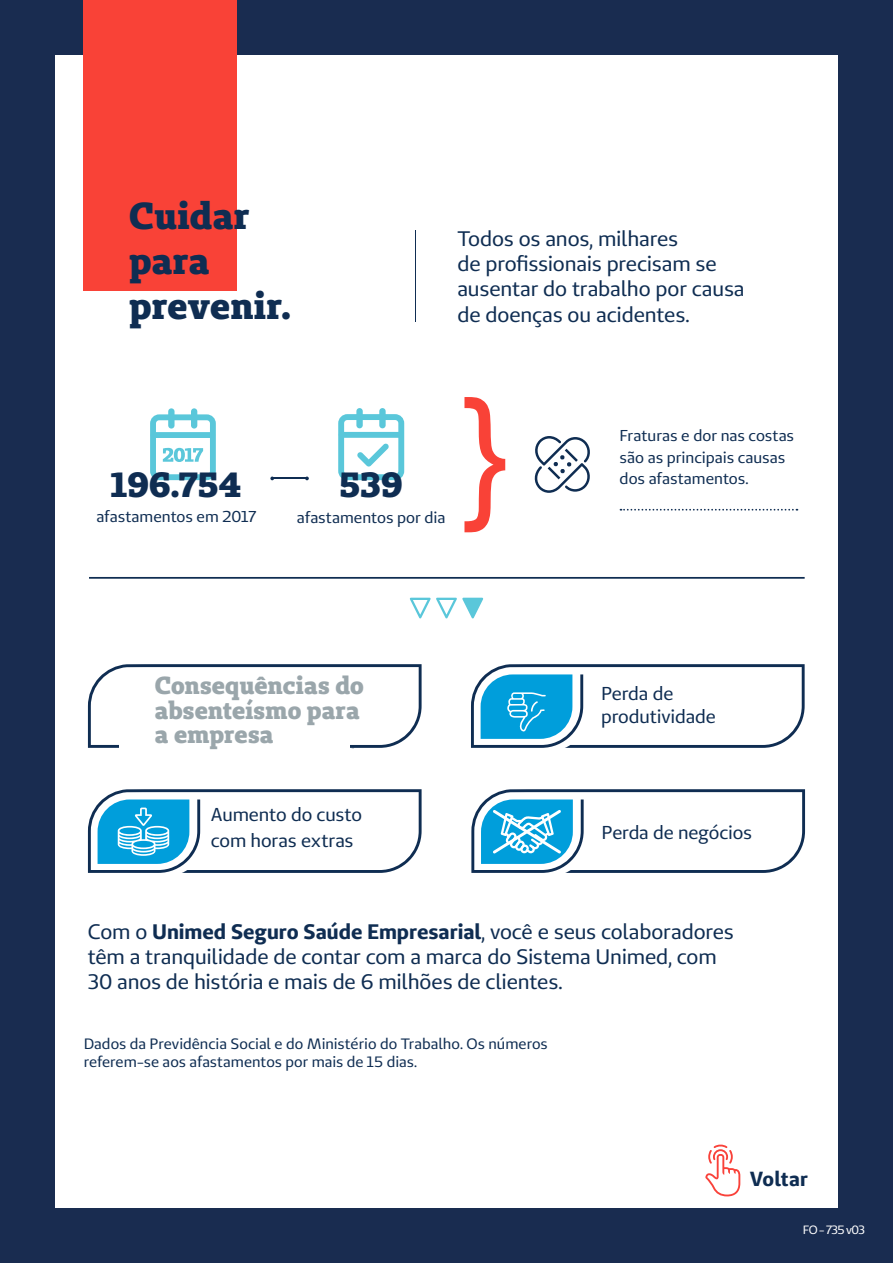
<style>
.page{position:relative;width:893px;height:1263px;background:#fff}
.page>*{position:absolute;margin:0;border:0;box-sizing:border-box;transform-origin:0 0}
.t1{font:144.15px "Arial";color:#f94237}
.t2{font:800 37.5px/45px "Unimed Slab";color:#0f2d52}
.t3{font:800 34.95px "Unimed Slab";letter-spacing:.01em;color:#0f2d52}
.t4{font:800 24.6px/24.6px "Unimed Slab";letter-spacing:.005em;color:#9aa6ab}
.t5{font:21px/25.2px "Unimed Sans";letter-spacing:-.005em;color:#0f2d52}
.t6{font:700 20.4px "Unimed Sans";letter-spacing:.005em;color:#0f2d52}
.t7{font:18.6px/22.6px "Unimed Sans";letter-spacing:-.005em;color:#0f2d52}
.t8{font:15.75px/21.6px "Unimed Sans";color:#0f2d52}
.t9{font:15px/18px "Unimed Sans";color:#0f2d52}
.t10{font:12px "Unimed Sans";letter-spacing:-.055em;color:#fff}
.s1{font-weight:700}
</style>
<div class="page">
<div style="left:0;top:0;width:893px;height:54px;background:#192c50"></div>
<div style="left:0;top:1209px;width:893px;height:54px;background:#192c50"></div>
<div style="left:0;top:0;width:54px;height:1263px;background:#192c50"></div>
<div style="left:839px;top:0;width:54px;height:1263px;background:#192c50"></div>
<div style="left:83px;top:0;width:153px;height:291px;background:#f94237"></div>
<svg style="left:410px;top:598px;width:73px;height:20px"></svg>
<div style="left:168px;top:408px;width:7px;height:21px;background:#5ac7da;border-radius:3px"></div>
<div style="left:191px;top:408px;width:6px;height:21px;background:#5ac7da;border-radius:3px"></div>
<svg style="left:150px;top:414px;width:66px;height:66px"></svg>
<div style="left:356px;top:408px;width:7px;height:20px;background:#5ac7da;border-radius:3px"></div>
<div style="left:379px;top:408px;width:7px;height:20px;background:#5ac7da;border-radius:3px"></div>
<svg style="left:338px;top:414px;width:66px;height:66px"></svg>
<hr style="left:415px;top:230px;width:1px;height:92px;background:#0f2d52">
<hr style="left:272px;top:478px;width:35px;height:1px;background:#0f2d52">
<hr style="left:89px;top:577px;width:716px;height:2px;background:#0f2d52">
<svg style="left:620px;top:509px;width:177px;height:2px"></svg>
<svg style="left:534px;top:436px;width:56px;height:57px"></svg>
<svg style="left:88px;top:664px;width:334px;height:84px"></svg>
<div style="left:119px;top:737px;width:231px;height:18px;background:#fff"></div>
<svg style="left:471px;top:664px;width:334px;height:84px"></svg>
<svg style="left:88px;top:789px;width:334px;height:84px"></svg>
<svg style="left:471px;top:789px;width:334px;height:84px"></svg>
<svg style="left:705px;top:1144px;width:35px;height:52px"></svg>
<h2 class="t2" style="left:129px;top:192px;width:163px">Cuidar para prevenir.</h2>
<p class="t5" style="left:457px;top:226px;width:289px">Todos os anos, milhares<br>de profissionais precisam se ausentar do trabalho por causa de doenças ou acidentes.</p>
<h3 class="t3" style="left:111px;top:461px;width:131px">196.754</h3>
<h3 class="t3" style="left:340px;top:461px;width:64px">539</h3>
<p class="t8" style="left:96px;top:506px;width:162px">afastamentos em 2017</p>
<p class="t8" style="left:297px;top:507px;width:150px">afastamentos por dia</p>
<h1 class="t1" style="left:461px;top:352px;width:50px">}</h1>
<p class="t8" style="left:620px;top:424px;width:176px">Fraturas e dor nas costas são as principais causas dos afastamentos.</p>
<p class="t4" style="left:155px;top:672px;width:211px">Consequências do absenteísmo para a empresa</p>
<p class="t7" style="left:211px;top:801px;width:153px;line-height:25.7px">Aumento do custo com horas extras</p>
<p class="t7" style="left:601px;top:682px;width:116px">Perda de produtividade</p>
<p class="t7" style="left:602px;top:821px;width:152px">Perda de negócios</p>
<p class="t5" style="left:88px;top:919px;width:648px">Com o <span class="s1">Unimed Seguro Saúde Empresarial</span>, você e seus colaboradores têm a tranquilidade de contar com a marca do Sistema Unimed, com<br>30 anos de história e mais de 6 milhões de clientes.</p>
<p class="t9" style="left:84px;top:1035px;width:465px">Dados da Previdência Social e do Ministério do Trabalho. Os números referem-se aos afastamentos por mais de 15 dias.</p>
<p class="t6" style="left:750px;top:1165px;width:60px">Voltar</p>
<p class="t10" style="left:803px;top:1222px;width:63px">FO - 735 v03</p>
</div>
